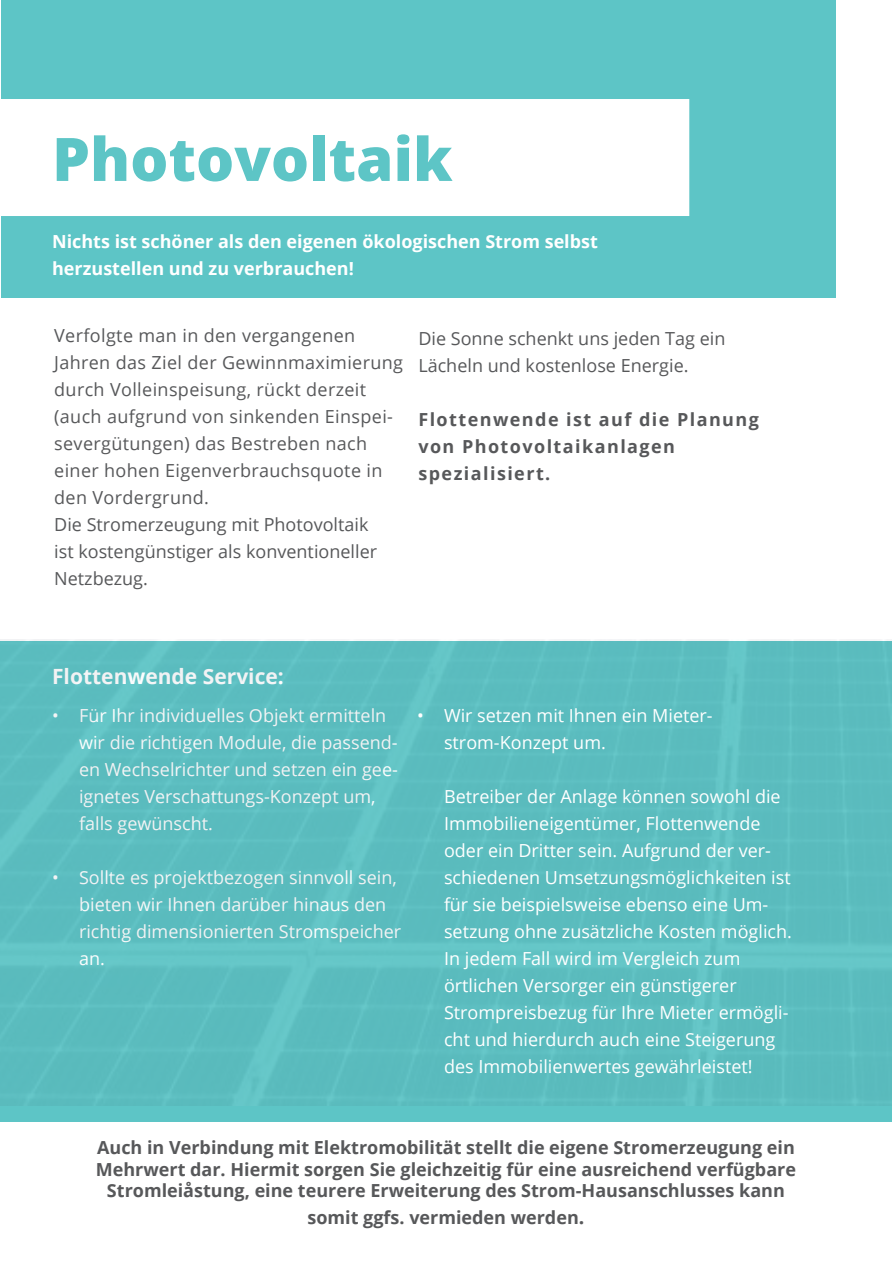
<style>
.page{position:relative;width:893px;height:1263px;background:#fff}
.page>*{position:absolute;margin:0;border:0;box-sizing:border-box;transform-origin:0 0}
.t1{font:800 60px "Open Sans";color:#5dc5c6}
.t2{font:700 21px "Open Sans";color:#fff}
.t3{font:18px/27px "Open Sans";color:#fff}
.t4{font:18px/27px "Open Sans";letter-spacing:.02em;color:#57585a}
.t5{font:700 18px/21.6px "Open Sans";color:#57585a;text-align:center}
.t6{font:700 18px/27px "Open Sans";color:#fff}
.t7{font:700 18px/27px "Open Sans";letter-spacing:.08em;color:#57585a}
.t8{font:18px/27px "Open Sans";color:#57585a}
.s1{font-size:19.5px}
</style>
<div class="page">
<div style="left:0;top:641px;width:891px;height:481px;background:#5abcbe"></div>
<div style="left:1px;top:0;width:834px;height:297px;background:#5dc5c6"></div>
<div style="left:1px;top:100px;width:687px;height:115px;background:#fff"></div>
<div style="left:0;top:99px;width:689px;height:117px;border:2px solid #fff"></div>
<h1 class="t1" style="left:52px;top:113px;width:402px">Photovoltaik</h1>
<p class="t6" style="left:52px;top:228px;width:547px">Nichts ist schöner als den eigenen ökologischen Strom selbst herzustellen und zu verbrauchen!</p>
<p class="t4" style="left:54px;top:321px;width:350px">Verfolgte man in den vergangenen Jahren das Ziel der Gewinnmaximierung durch Volleinspeisung, rückt derzeit (auch aufgrund von sinkenden Einspei&shy;severgütungen) das Bestreben nach einer hohen Eigenverbrauchsquote in den Vordergrund.<br>Die Stromerzeugung mit Photovoltaik<br>ist kostengünstiger als konventioneller Netzbezug.</p>
<p class="t8" style="left:418px;top:325px;width:309px">Die Sonne schenkt uns jeden Tag ein<br>Lächeln und kostenlose Energie.</p>
<p class="t7" style="left:418px;top:406px;width:342px">Flottenwende ist auf die Planung von Photovoltaikanlagen spezialisiert.</p>
<p class="t2" style="left:52px;top:661px;width:233px">Flottenwende Service:</p>
<p class="t3" style="left:79px;top:701px;width:320px;text-indent:-27px">• Für Ihr individuelles Objekt ermitteln wir die richtigen Module, die passend&shy;en Wechselrichter und setzen ein gee&shy;ignetes Verschattungs-Konzept um, falls gewünscht.</p>
<p class="t3" style="left:79px;top:863px;width:324px;text-indent:-27px">• Sollte es projektbezogen sinnvoll sein, bieten wir Ihnen darüber hinaus den richtig dimensionierten Stromspeicher an.</p>
<p class="t3" style="left:444px;top:701px;width:270px;text-indent:-27px">• Wir setzen mit Ihnen ein Mieter&shy;strom-Konzept um.</p>
<p class="t3" style="left:444px;top:782px;width:349px">Betreiber der Anlage können sowohl die Immobilieneigentümer, Flottenwende oder ein Dritter sein. Aufgrund der ver&shy;schiedenen Umsetzungsmöglichkeiten ist für sie beispielsweise ebenso eine Um&shy;setzung ohne zusätzliche Kosten möglich.<br>In jedem Fall wird im Vergleich zum örtlichen Versorger ein günstigerer Strompreisbezug für Ihre Mieter ermögli&shy;cht und hierdurch auch eine Steigerung des Immobilienwertes gewährleistet!</p>
<p class="t5" style="left:96px;top:1136px;width:702px">Auch in Verbindung mit Elektromobilität stellt die eigene Stromerzeugung ein<br>Mehrwert dar. Hiermit sorgen Sie gleichzeitig für eine ausreichend verfügbare<br>Stromleiåstung, eine teurere Erweiterung des Strom-Hausanschlusses kann</p>
<p class="t5" style="left:308px;top:1207px;width:278px">somit ggfs. vermieden werden<span class="s1">.</span></p>
</div>
